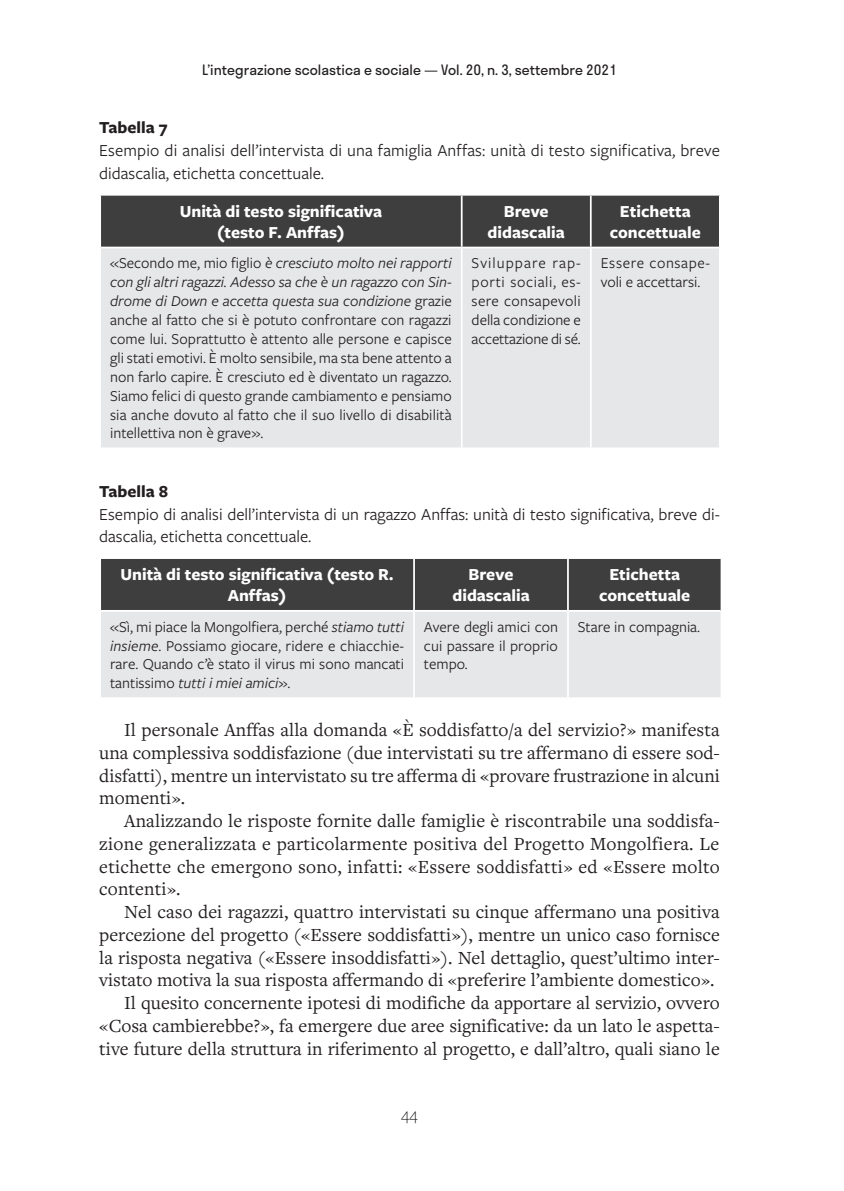
<style>
.page{position:relative;width:844px;height:1191px;background:#fff}
.page>*{position:absolute;margin:0;border:0;box-sizing:border-box;transform-origin:0 0}
.t1{font:19.25px/22.8px "Freight Text Pro";color:#231f20;text-align:justify}
.t2{font:17.5px/22.8px "Freight Sans Pro";color:#231f20}
.t3{font:700 17.5px/21px "Freight Sans Pro";color:#fff;text-align:center}
.t4{font:700 17.5px "Freight Sans Pro";color:#231f20}
.t5{font:300 17.5px "Freight Sans Pro";color:#231f20}
.t6{font:15.75px/18.9px "Freight Sans Pro";color:#231f20;text-align:justify}
.t7{font:14px "Stratos";color:#231f20}
.s1{font-style:italic}
</style>
<div class="page">
<div style="left:101px;top:196px;width:617px;height:51px;background:#3e3e3f"></div>
<div style="left:101px;top:248px;width:617px;height:199px;background:#e6e7e9"></div>
<hr style="left:460px;top:196px;width:2px;height:51px;background:#fff">
<hr style="left:589px;top:196px;width:2px;height:51px;background:#fff">
<hr style="left:460px;top:248px;width:2px;height:199px;background:#fff">
<hr style="left:589px;top:248px;width:2px;height:199px;background:#fff">
<div style="left:101px;top:559px;width:619px;height:51px;background:#3e3e3f"></div>
<div style="left:101px;top:612px;width:619px;height:85px;background:#e6e7e9"></div>
<hr style="left:413px;top:559px;width:2px;height:51px;background:#fff">
<hr style="left:567px;top:559px;width:1px;height:51px;background:#fff">
<hr style="left:413px;top:611px;width:2px;height:86px;background:#fff">
<hr style="left:567px;top:611px;width:1px;height:86px;background:#fff">
<p class="t7" style="left:202px;top:58px;width:416px">L’integrazione scolastica e sociale — Vol. 20, n. 3, settembre 2021</p>
<p class="t4" style="left:99px;top:116px;width:70px">Tabella 7</p>
<p class="t2" style="left:99px;top:138px;width:622px">Esempio di analisi dell’intervista di una famiglia Anffas: unità di testo significativa, breve didascalia, etichetta concettuale.</p>
<p class="t3" style="left:180px;top:200px;width:204px">Unità di testo significativa (testo F. Anffas)</p>
<p class="t3" style="left:487px;top:200px;width:79px">Breve didascalia</p>
<p class="t3" style="left:609px;top:200px;width:93px">Etichetta concettuale</p>
<p class="t6" style="left:110px;top:253px;width:343px">«Secondo me, mio figlio <span class="s1">è cresciuto molto nei rapporti con gli altri ragazzi. Adesso sa che è un ragazzo con Sin&shy;drome di Down e accetta questa sua condizione</span> grazie anche al fatto che si è potuto confrontare con ragazzi come lui. Soprattutto è attento alle persone e capisce gli stati emotivi. È molto sensibile, ma sta bene attento a non farlo capire. È cresciuto ed è diventato un ragazzo.<br>Siamo felici di questo grande cambiamento e pensiamo sia anche dovuto al fatto che il suo livello di disabilità intellettiva non è grave».</p>
<p class="t6" style="left:471px;top:253px;width:111px">Sviluppare rap&shy;porti sociali, es&shy;sere consapevoli della condizione e accettazione di sé.</p>
<p class="t6" style="left:600px;top:253px;width:111px">Essere consape&shy;voli e accettarsi.</p>
<p class="t4" style="left:99px;top:479px;width:70px">Tabella 8</p>
<p class="t2" style="left:99px;top:502px;width:622px">Esempio di analisi dell’intervista di un ragazzo Anffas: unità di testo significativa, breve di&shy;dascalia, etichetta concettuale.</p>
<p class="t3" style="left:120px;top:563px;width:275px">Unità di testo significativa (testo R.<br>Anffas)</p>
<p class="t3" style="left:452px;top:563px;width:79px">Breve didascalia</p>
<p class="t3" style="left:599px;top:563px;width:93px">Etichetta concettuale</p>
<p class="t6" style="left:110px;top:616px;width:295px">«Sì, mi piace la Mongolfiera, perché <span class="s1">stiamo tutti insieme</span>. Possiamo giocare, ridere e chiacchie&shy;rare. Quando c’è stato il virus mi sono mancati tantissimo <span class="s1">tutti i miei amici</span>».</p>
<p class="t6" style="left:424px;top:616px;width:135px">Avere degli amici con cui passare il proprio tempo.</p>
<p class="t6" style="left:577px;top:616px;width:124px">Stare in compagnia.</p>
<p class="t1" style="left:99px;top:718px;width:622px;text-indent:25px">Il personale Anffas alla domanda «È soddisfatto/a del servizio?» manifesta una complessiva soddisfazione (due intervistati su tre affermano di essere sod&shy;disfatti), mentre un intervistato su tre afferma di «provare frustrazione in alcuni momenti».</p>
<p class="t1" style="left:99px;top:809px;width:622px;text-indent:25px">Analizzando le risposte fornite dalle famiglie è riscontrabile una soddisfa&shy;zione generalizzata e particolarmente positiva del Progetto Mongolfiera. Le etichette che emergono sono, infatti: «Essere soddisfatti» ed «Essere molto contenti».</p>
<p class="t1" style="left:99px;top:900px;width:622px;text-align:right">Nel caso dei ragazzi, quattro intervistati su cinque affermano una positiva percezione del progetto («Essere soddisfatti»), mentre un unico caso fornisce la risposta negativa («Essere insoddisfatti»). Nel dettaglio, quest’ultimo inter&shy;vistato motiva la sua risposta affermando di «preferire l’ambiente domestico».<br>Il quesito concernente ipotesi di modifiche da apportare al servizio, ovvero «Cosa cambierebbe?», fa emergere due aree significative: da un lato le aspetta&shy;tive future della struttura in riferimento al progetto, e dall’altro, quali siano le</p>
<p class="t5" style="left:401px;top:1102px;width:18px">44</p>
</div>
